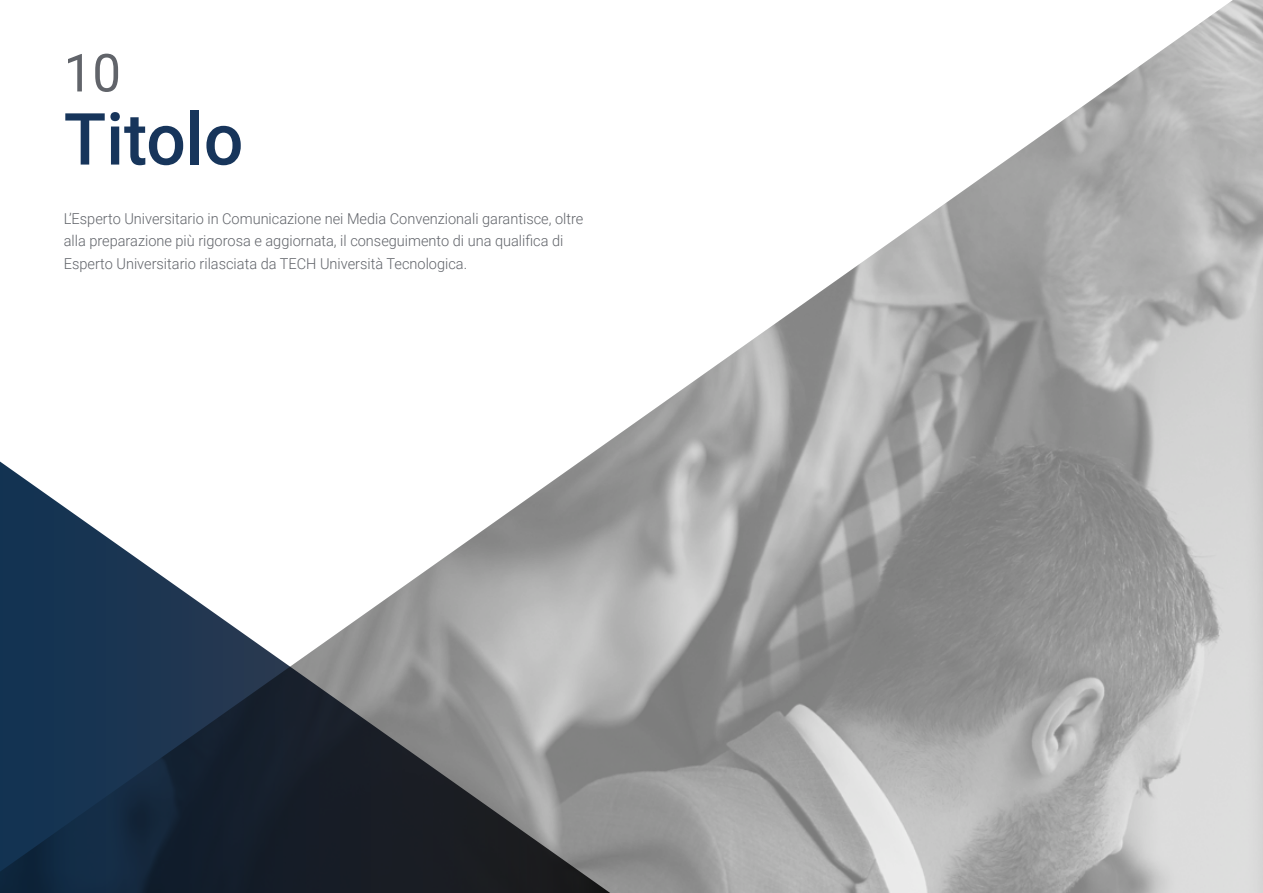
<style>
.page{position:relative;width:1263px;height:893px;background:#fff}
.page>*{position:absolute;margin:0;border:0;box-sizing:border-box;transform-origin:0 0}
.t1{font:500 72px "Roboto";color:#17355b}
.t2{font:52.5px "Roboto";color:#61646a}
.t3{font:300 15px/22.5px "Roboto";color:#61646a}
</style>
<div class="page">
<img style="left:602px;top:0;width:661px;height:893px">
<svg style="left:0;top:446px;width:640px;height:447px"></svg>
<h2 class="t2" style="left:64px;top:36px;width:59px">10</h2>
<h1 class="t1" style="left:64px;top:89px;width:181px">Titolo</h1>
<p class="t3" style="left:64px;top:207px;width:521px">L’Esperto Universitario in Comunicazione nei Media Convenzionali garantisce, oltre alla preparazione più rigorosa e aggiornata, il conseguimento di una qualifica di<br>Esperto Universitario rilasciata da TECH Università Tecnologica.</p>
</div>
